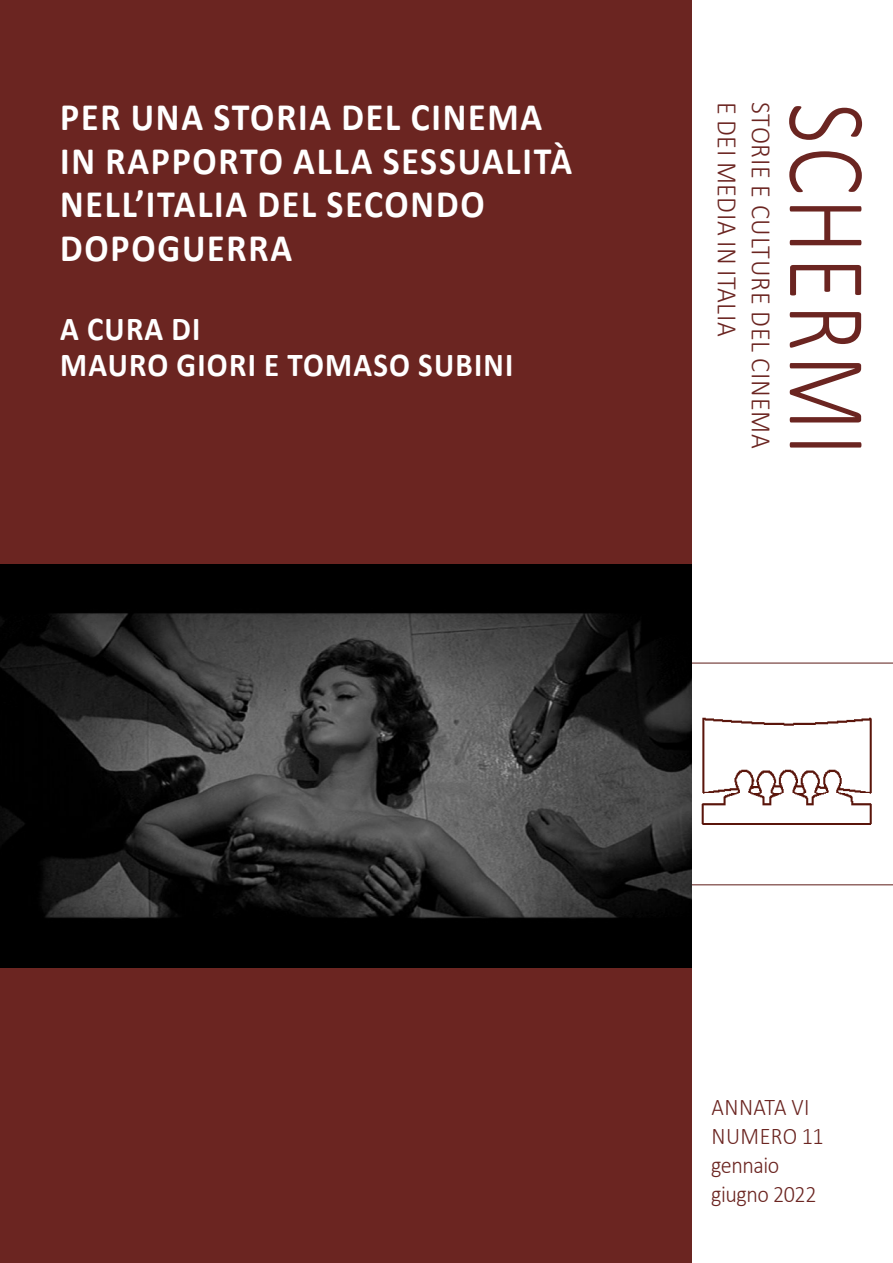
<style>
.page{position:relative;width:893px;height:1263px;background:#fff}
.page>*{position:absolute;margin:0;border:0;box-sizing:border-box;transform-origin:0 0}
.t1{font:300 112.5px "Calibri";letter-spacing:.035em;color:#6b2521;scale:.8 1}
.t2{font:700 39px/43.5px "Calibri";letter-spacing:.05em;color:#fff;scale:.92 1}
.t3{font:700 33.6px/36px "Calibri";letter-spacing:.04em;color:#fff;scale:.92 1}
.t4{font:300 28.35px "Calibri";letter-spacing:.025em;color:#6b2521;scale:.92 1}
.t5{font:300 24px/28.8px "Calibri";letter-spacing:-.02em;color:#6b2521;scale:.92 1}
</style>
<div class="page">
<svg style="left:692px;top:662px;width:201px;height:223px"></svg>
<div style="left:0;top:0;width:692px;height:1263px;background:#6b2521"></div>
<img style="left:702px;top:718px;width:191px;height:107px">
<img style="left:0;top:565px;width:692px;height:402px">
<p class="t2" style="left:60px;top:95px;width:558px">PER UNA STORIA DEL CINEMA<br>IN RAPPORTO ALLA SESSUALITÀ<br>NELL’ITALIA DEL SECONDO<br>DOPOGUERRA</p>
<p class="t3" style="left:60px;top:311px;width:494px">A CURA DI<br>MAURO GIORI E TOMASO SUBINI</p>
<p class="t4" style="left:745px;top:101px;width:257px;rotate:90deg">E DEI MEDIA IN ITALIA</p>
<p class="t4" style="left:779px;top:101px;width:379px;rotate:90deg">STORIE E CULTURE DEL CINEMA</p>
<h1 class="t1" style="left:897px;top:103px;width:443px;rotate:90deg">SCHERMI</h1>
<p class="t5" style="left:711px;top:1092px;width:124px">ANNATA VI<br>NUMERO 11 gennaio giugno 2022</p>
</div>
